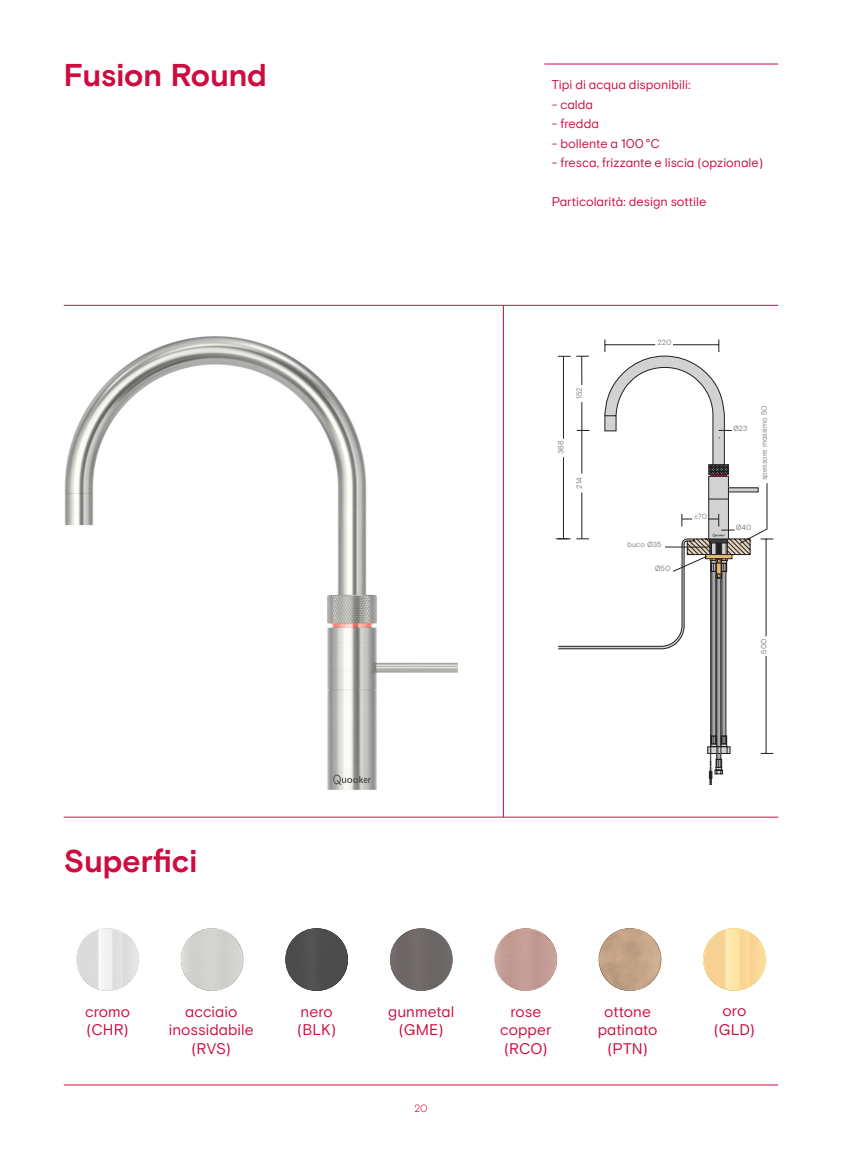
<style>
.page{position:relative;width:842px;height:1149px;background:#fff}
.page>*{position:absolute;margin:0;border:0;box-sizing:border-box;transform-origin:0 0}
.t1{font:700 31.5px "Basis Grotesque Pro";color:#cd0d40}
.Kop{font:15.45px/18.5px "Basis Grotesque Pro";letter-spacing:.005em;color:#cd0d40;text-align:center}
.plat{font:12.6px "Basis Grotesque Pro";color:#cd0d40}
.t2{font:300 10.5px "Basis Grotesque Pro";color:#cd0d40}
.t3{font:7.5px "Basis Grotesque Pro";color:#808285}
</style>
<div class="page">
<svg style="left:556px;top:339px;width:217px;height:445px"></svg>
<hr style="left:503px;top:305px;width:1px;height:511px;background:#cd0d40">
<hr style="left:64px;top:305px;width:714px;height:1px;background:#cd0d40">
<hr style="left:64px;top:816px;width:714px;height:1px;background:#cd0d40">
<img style="left:64px;top:336px;width:394px;height:454px">
<hr style="left:64px;top:1084px;width:714px;height:1px;background:#cd0d40">
<hr style="left:544px;top:64px;width:234px;height:1px;background:#cd0d40">
<div style="left:181px;top:927px;width:62px;height:63px;background:#d1d2cd;border-radius:31px"></div>
<img style="left:76px;top:927px;width:63px;height:63px;border-radius:31px">
<div style="left:390px;top:927px;width:63px;height:63px;background:#6e6967;border-radius:31px"></div>
<div style="left:285px;top:927px;width:63px;height:63px;background:#4d4d4d;border-radius:31px"></div>
<img style="left:494px;top:927px;width:63px;height:63px;border-radius:31px">
<img style="left:599px;top:927px;width:62px;height:63px;border-radius:31px">
<img style="left:703px;top:927px;width:63px;height:63px;border-radius:31px">
<p class="t1" style="left:64px;top:56px;width:205px">Fusion Round</p>
<p class="t1" style="left:64px;top:842px;width:135px">Superfici</p>
<p class="plat" style="left:552px;top:78px;width:140px">Tipi di acqua disponibili:</p>
<p class="plat" style="left:552px;top:97px;width:43px">- calda</p>
<p class="plat" style="left:552px;top:117px;width:49px">- fredda</p>
<p class="plat" style="left:552px;top:136px;width:110px">- bollente a 100°C</p>
<p class="plat" style="left:552px;top:156px;width:213px">- fresca, frizzante e liscia (opzionale)</p>
<p class="plat" style="left:552px;top:195px;width:156px">Particolarità: design sottile</p>
<p class="t3" style="left:575px;top:399px;width:13px;rotate:-90deg">152</p>
<p class="t3" style="left:556px;top:454px;width:15px;rotate:-90deg">366</p>
<p class="t3" style="left:575px;top:488px;width:13px;rotate:-90deg">214</p>
<p class="t3" style="left:658px;top:337px;width:15px">220</p>
<p class="t3" style="left:627px;top:539px;width:36px">buco Ø35</p>
<p class="t3" style="left:655px;top:564px;width:17px">Ø50</p>
<p class="t3" style="left:694px;top:511px;width:14px">±70</p>
<p class="t3" style="left:733px;top:424px;width:16px">Ø23</p>
<p class="t3" style="left:760px;top:480px;width:77px;rotate:-90deg">spessore massimo 50</p>
<p class="t3" style="left:736px;top:523px;width:17px">Ø40</p>
<p class="t3" style="left:759px;top:653px;width:17px;rotate:-90deg">500</p>
<p class="Kop" style="left:85px;top:1002px;width:47px;text-align:left">cromo (CHR)</p>
<p class="Kop" style="left:388px;top:1002px;width:67px">gunmetal</p>
<p class="Kop" style="left:169px;top:1002px;width:86px">acciaio inossidabile (RVS)</p>
<p class="Kop" style="left:297px;top:1002px;width:40px;text-align:left">nero (BLK)</p>
<p class="Kop" style="left:510px;top:1002px;width:32px">rose</p>
<p class="Kop" style="left:399px;top:1020px;width:46px">(GME)</p>
<p class="Kop" style="left:500px;top:1020px;width:53px">copper</p>
<p class="Kop" style="left:504px;top:1039px;width:45px">(RCO)</p>
<p class="Kop" style="left:598px;top:1002px;width:61px">ottone patinato (PTN)</p>
<p class="Kop" style="left:722px;top:1001px;width:25px">oro</p>
<p class="Kop" style="left:714px;top:1020px;width:43px">(GLD)</p>
<p class="t2" style="left:414px;top:1101px;width:14px">20</p>
</div>
